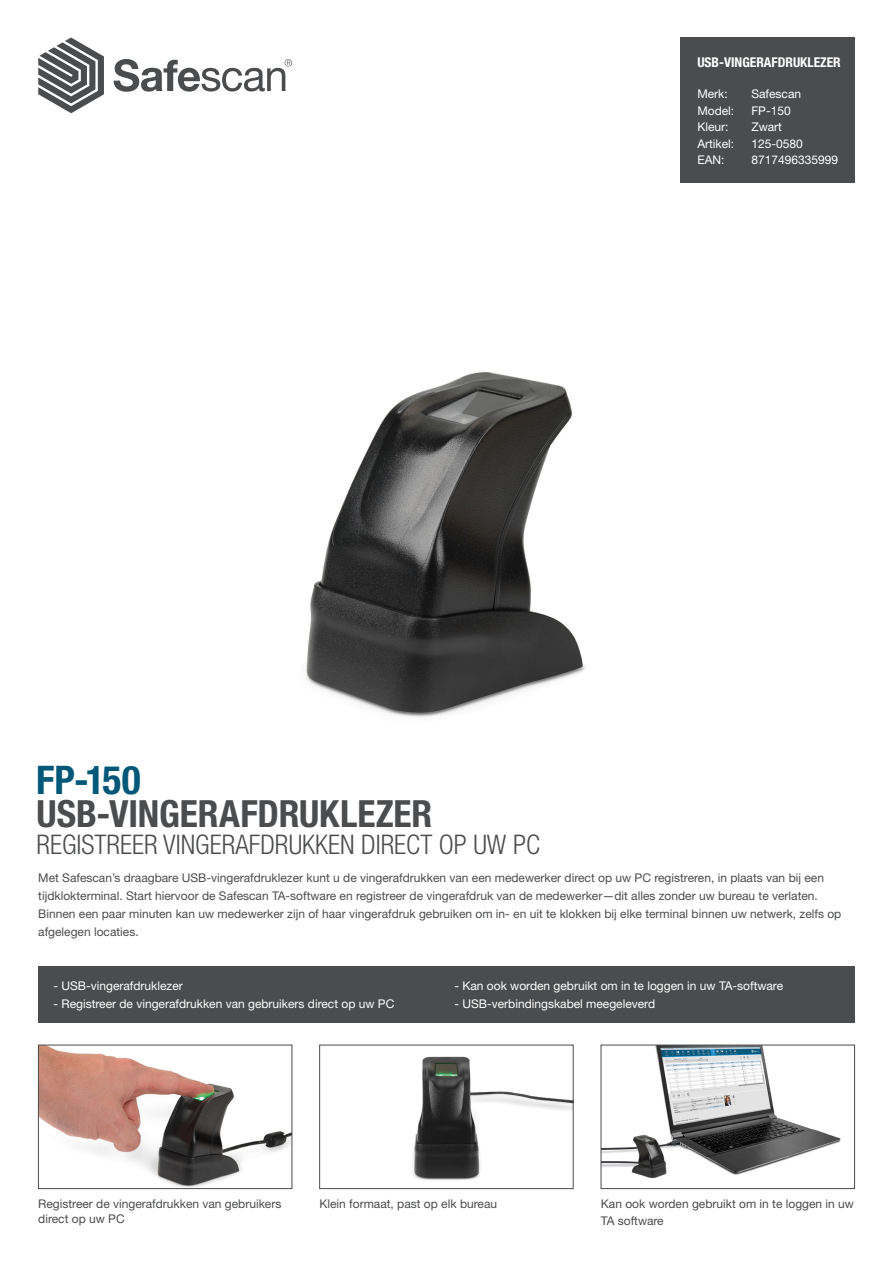
<style>
.page{position:relative;width:893px;height:1263px;background:#fff}
.page>*{position:absolute;margin:0;border:0;box-sizing:border-box;transform-origin:0 0}
.t1{font:700 condensed 39.45px "Helvetica Neue LT Std";color:#005879}
.t2{font:700 condensed 37.5px "Helvetica Neue LT Std";letter-spacing:-.005em;color:#4b4c4d}
.t3{font:300 condensed 27px "Helvetica Neue LT Std";color:#4b4c4d}
.t4{font:700 condensed 13.5px "Helvetica Neue LT Std";color:#fff}
.Platte_tekst{font:12px/18px "Helvetica Neue LT Std";color:#4b4c4d}
.Points{font:12px "Helvetica Neue LT Std";color:#fff}
.Tabel{font:12px "Helvetica Neue LT Std";color:#fff}
</style>
<div class="page">
<div style="left:680px;top:37px;width:175px;height:146px;background:#4b4c4d"></div>
<svg style="left:38px;top:37px;width:66px;height:76px"></svg>
<svg style="left:114px;top:59px;width:178px;height:33px"></svg>
<div style="left:38px;top:966px;width:817px;height:57px;background:#4b4c4d"></div>
<img style="left:306px;top:372px;width:279px;height:345px">
<img style="left:413px;top:1056px;width:158px;height:125px">
<div style="left:319px;top:1045px;width:254px;height:144px;border:1px solid #4b4c4d"></div>
<img style="left:603px;top:1047px;width:238px;height:132px">
<div style="left:601px;top:1045px;width:254px;height:144px;border:1px solid #4b4c4d"></div>
<img style="left:40px;top:1047px;width:250px;height:140px">
<div style="left:38px;top:1045px;width:254px;height:144px;border:1px solid #4b4c4d"></div>
<p class="t4" style="left:697px;top:54px;width:145px">USB-VINGERAFDRUKLEZER</p>
<p class="Tabel" style="left:697px;top:87px;width:32px">Merk:</p>
<p class="Tabel" style="left:751px;top:87px;width:51px">Safescan</p>
<p class="Tabel" style="left:697px;top:103px;width:38px">Model:</p>
<p class="Tabel" style="left:751px;top:103px;width:41px">FP-150</p>
<p class="Tabel" style="left:697px;top:120px;width:33px">Kleur:</p>
<p class="Tabel" style="left:751px;top:120px;width:32px">Zwart</p>
<p class="Tabel" style="left:697px;top:136px;width:38px">Artikel:</p>
<p class="Tabel" style="left:751px;top:136px;width:53px">125-0580</p>
<p class="Tabel" style="left:697px;top:153px;width:29px">EAN:</p>
<p class="Tabel" style="left:751px;top:153px;width:88px">8717496335999</p>
<p class="t1" style="left:36px;top:756px;width:106px">FP-150</p>
<p class="t3" style="left:37px;top:829px;width:505px">REGISTREER VINGERAFDRUKKEN DIRECT OP UW PC</p>
<p class="t2" style="left:37px;top:790px;width:397px">USB-VINGERAFDRUKLEZER</p>
<p class="Platte_tekst" style="left:38px;top:869px;width:805px">Met Safescan’s draagbare USB-vingerafdruklezer kunt u de vingerafdrukken van een medewerker direct op uw PC registreren, in plaats van bij een tijdklokterminal. Start hiervoor de Safescan TA-software en registreer de vingerafdruk van de medewerker—dit alles zonder uw bureau te verlaten.<br>Binnen een paar minuten kan uw medewerker zijn of haar vingerafdruk gebruiken om in- en uit te klokken bij elke terminal binnen uw netwerk, zelfs op afgelegen locaties.</p>
<p class="Points" style="left:53px;top:979px;width:131px">- USB-vingerafdruklezer</p>
<p class="Points" style="left:53px;top:997px;width:342px">- Registreer de vingerafdrukken van gebruikers direct op uw PC</p>
<p class="Points" style="left:454px;top:979px;width:330px">- Kan ook worden gebruikt om in te loggen in uw TA-software</p>
<p class="Points" style="left:454px;top:997px;width:202px">- USB-verbindingskabel meegeleverd</p>
<p class="Platte_tekst" style="left:38px;top:1196px;width:245px;line-height:15px">Registreer de vingerafdrukken van gebruikers direct op uw PC</p>
<p class="Platte_tekst" style="left:319px;top:1195px;width:179px">Klein formaat, past op elk bureau</p>
<p class="Platte_tekst" style="left:601px;top:1196px;width:255px;line-height:16.5px">Kan ook worden gebruikt om in te loggen in uw<br>TA software</p>
</div>
